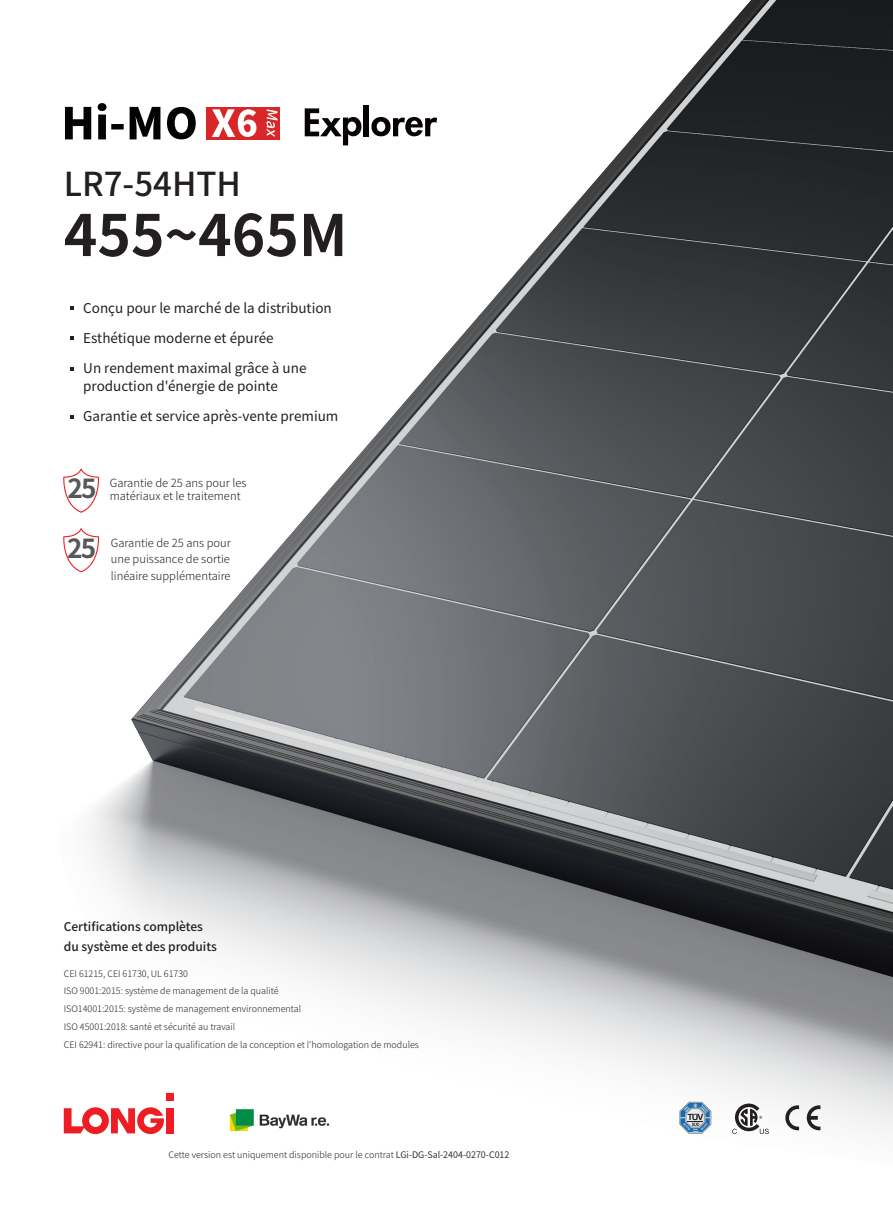
<style>
.page{position:relative;width:893px;height:1212px;background:#fff}
.page>*{position:absolute;margin:0;border:0;box-sizing:border-box;transform-origin:0 0}
.t1{font:700 57px "Source Han Sans CN";color:#231f20}
.t2{font:500 33px "Source Han Sans CN";color:#231f20}
.t3{font:700 26.25px "Source Han Sans CN";color:#57585a}
.t4{font:13.5px/18px "Source Han Sans CN";color:#231f20}
.t5{font:500 12px/20px "Source Han Sans CN";color:#231f20}
.t6{font:300 11.25px/16.5px "Source Han Sans CN";color:#231f20}
.t7{font:300 9px/17.9px "Source Han Sans CN";color:#231f20}
.s1{font-weight:400}
</style>
<div class="page">
<img style="left:63px;top:1px;width:830px;height:1134px">
<svg style="left:679px;top:1101px;width:33px;height:33px"></svg>
<svg style="left:732px;top:1103px;width:37px;height:31px"></svg>
<svg style="left:785px;top:1105px;width:14px;height:25px"></svg>
<svg style="left:807px;top:1105px;width:13px;height:25px"></svg>
<svg style="left:64px;top:1107px;width:100px;height:27px"></svg>
<div style="left:167px;top:1093px;width:7px;height:7px;background:#ee1d23"></div>
<div style="left:167px;top:1108px;width:7px;height:26px;background:#ee1d23"></div>
<svg style="left:63px;top:468px;width:37px;height:45px"></svg>
<svg style="left:63px;top:528px;width:37px;height:45px"></svg>
<svg style="left:70px;top:306px;width:4px;height:3px"></svg>
<svg style="left:70px;top:336px;width:4px;height:4px"></svg>
<svg style="left:70px;top:367px;width:4px;height:3px"></svg>
<svg style="left:70px;top:415px;width:4px;height:3px"></svg>
<svg style="left:65px;top:107px;width:26px;height:32px"></svg>
<svg style="left:98px;top:103px;width:26px;height:36px"></svg>
<svg style="left:130px;top:107px;width:30px;height:32px"></svg>
<svg style="left:167px;top:107px;width:29px;height:32px"></svg>
<div style="left:264px;top:107px;width:16px;height:32px;background:#d92628"></div>
<div style="left:206px;top:107px;width:56px;height:32px;background:#d92628"></div>
<svg style="left:212px;top:109px;width:44px;height:28px"></svg>
<svg style="left:266px;top:109px;width:11px;height:28px"></svg>
<svg style="left:305px;top:108px;width:56px;height:37px"></svg>
<div style="left:364px;top:105px;width:5px;height:31px;background:#070304"></div>
<svg style="left:371px;top:117px;width:66px;height:19px"></svg>
<img style="left:218px;top:1090px;width:125px;height:45px">
<h2 class="t2" style="left:64px;top:166px;width:179px">LR7-54HTH</h2>
<h1 class="t1" style="left:64px;top:206px;width:285px">455~465M</h1>
<h3 class="t4" style="left:83px;top:300px;width:250px">Conçu pour le marché de la distribution</h3>
<h3 class="t4" style="left:83px;top:330px;width:192px">Esthétique moderne et épurée</h3>
<h3 class="t4" style="left:83px;top:360px;width:225px">Un rendement maximal grâce à une production d'énergie de pointe</h3>
<h3 class="t4" style="left:83px;top:408px;width:257px">Garantie et service après-vente premium</h3>
<h3 class="t3" style="left:68px;top:475px;width:31px">25</h3>
<h3 class="t3" style="left:67px;top:534px;width:31px">25</h3>
<p class="t6" style="left:110px;top:476px;width:138px;line-height:13.5px">Garantie de 25 ans pour les matériaux et le traitement</p>
<p class="t6" style="left:111px;top:535px;width:122px;text-align:justify">Garantie de 25 ans pour une puissance de sortie linéaire supplémentaire</p>
<h3 class="t5" style="left:64px;top:917px;width:155px">Certifications complètes du système et des produits</h3>
<p class="t7" style="left:64px;top:964px;width:357px">CEI 61215, CEI 61730, UL 61730<br>ISO 9001:2015: système de management de la qualité<br>ISO14001:2015: système de management environnemental<br>ISO 45001:2018: santé et sécurité au travail<br>CEI 62941: directive pour la qualification de la conception et l'homologation de modules</p>
<p class="t7" style="left:168px;top:1146px;width:343px">Cette version est uniquement disponible pour le contrat <span class="s1">LGi-DG-Sal-2404-0270-C012</span></p>
</div>
